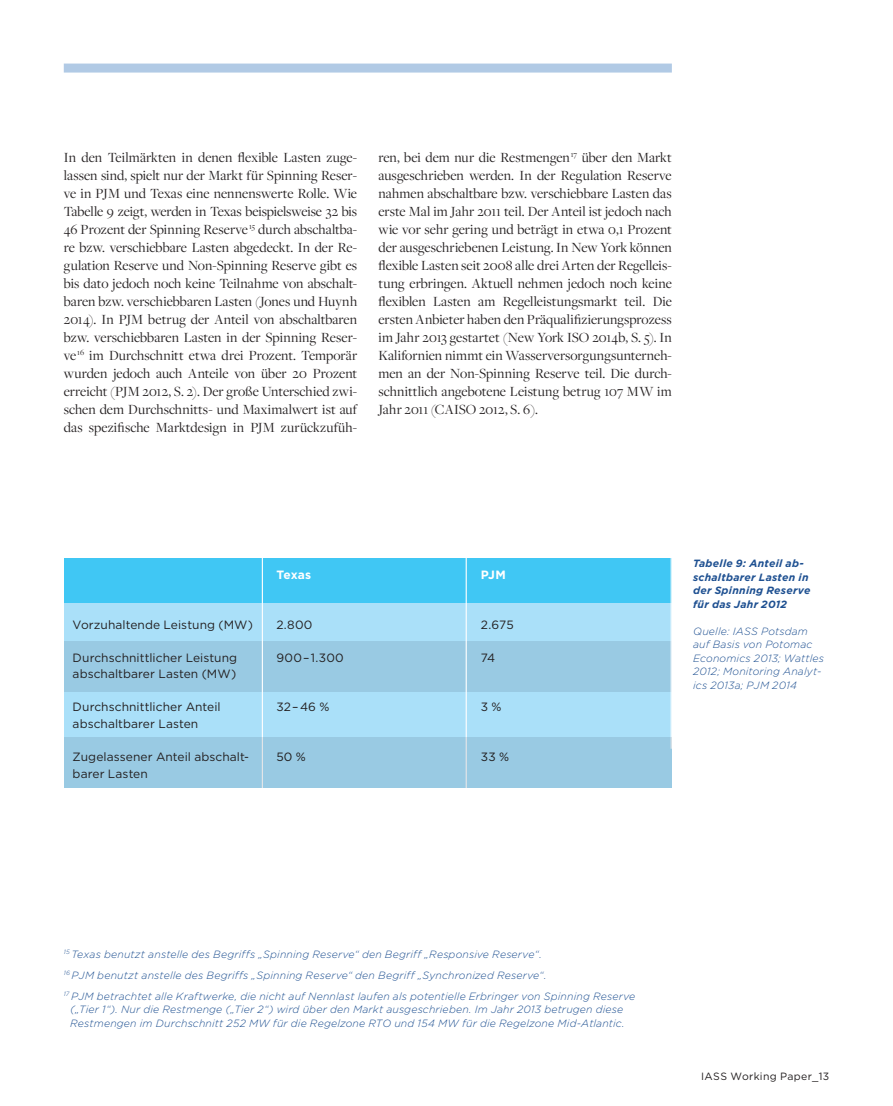
<style>
.page{position:relative;width:893px;height:1106px;background:#fff}
.page>*{position:absolute;margin:0;border:0;box-sizing:border-box;transform-origin:0 0}
.t1{font:14.55px/18px "Freight Disp Pro";letter-spacing:.01em;color:#231f20;text-align:justify}
.t2{font:12px/16.5px "Gotham";letter-spacing:.005em;color:#231f20}
.t3{font:700 12px "Gotham";color:#fff}
.t4{font:italic 300 10.5px/13.5px "Gotham";letter-spacing:.015em;color:#1e5091}
.t5{font:italic 700 10.5px/13.5px "Gotham";letter-spacing:.025em;color:#1e5091}
.t6{font:10.5px "Gotham";letter-spacing:.03em;color:#231f20}
</style>
<div class="page">
<div style="left:64px;top:64px;width:608px;height:9px;background:#b1cae5"></div>
<div style="left:64px;top:559px;width:607px;height:228px;background:#aae0f9"></div>
<div style="left:64px;top:641px;width:607px;height:50px;background:#99cae3"></div>
<div style="left:64px;top:559px;width:607px;height:44px;background:#40c7f4"></div>
<hr style="left:262px;top:555px;width:1px;height:254px;background:#fff">
<hr style="left:466px;top:552px;width:1px;height:255px;background:#fff">
<div style="left:64px;top:737px;width:607px;height:50px;background:#99cae3"></div>
<p class="t1" style="left:64px;top:148px;width:295px">In den Teilmärkten in denen flexible Lasten zuge&shy;lassen sind, spielt nur der Markt für Spinning Reser&shy;ve in PJM und Texas eine nennenswerte Rolle. Wie Tabelle 9 zeigt, werden in Texas beispielsweise 32 bis 46 Prozent der Spinning Reserve <sup>15</sup> durch abschaltba&shy;re bzw. verschiebbare Lasten abgedeckt. In der Re&shy;gulation Reserve und Non-Spinning Reserve gibt es bis dato jedoch noch keine Teilnahme von abschalt&shy;baren bzw. verschiebbaren Lasten (Jones und Huynh 2014). In PJM betrug der Anteil von abschaltbaren bzw. verschiebbaren Lasten in der Spinning Reser&shy;ve <sup>16</sup> im Durchschnitt etwa drei Prozent. Temporär wurden jedoch auch Anteile von über 20 Prozent erreicht (PJM 2012, S. 2). Der große Unterschied zwi&shy;schen dem Durchschnitts- und Maximalwert ist auf das spezifische Marktdesign in PJM zurückzufüh-</p>
<p class="t1" style="left:378px;top:148px;width:295px">ren, bei dem nur die Restmengen <sup>17</sup> über den Markt ausgeschrieben werden. In der Regulation Reserve nahmen abschaltbare bzw. verschiebbare Lasten das erste Mal im Jahr 2011 teil. Der Anteil ist jedoch nach wie vor sehr gering und beträgt in etwa 0,1 Prozent der ausgeschriebenen Leistung. In New York können flexible Lasten seit 2008 alle drei Arten der Regelleis&shy;tung erbringen. Aktuell nehmen jedoch noch keine flexiblen Lasten am Regelleistungsmarkt teil. Die ersten Anbieter haben den Präqualifizierungsprozess im Jahr 2013 gestartet (New York ISO 2014b, S. 5). In Kalifornien nimmt ein Wasserversorgungsunterneh&shy;men an der Non-Spinning Reserve teil. Die durch&shy;schnittlich angebotene Leistung betrug 107 MW im Jahr 2011 (CAISO 2012, S. 6).</p>
<p class="t2" style="left:73px;top:616px;width:182px">Vorzuhaltende Leistung (MW)</p>
<p class="t2" style="left:73px;top:649px;width:166px">Durchschnittlicher Leistung abschaltbarer Lasten (MW)</p>
<p class="t2" style="left:73px;top:698px;width:150px">Durchschnittlicher Anteil abschaltbarer Lasten</p>
<p class="t2" style="left:73px;top:748px;width:178px">Zugelassener Anteil abschalt&shy;barer Lasten</p>
<p class="t3" style="left:276px;top:567px;width:36px">Texas</p>
<p class="t2" style="left:276px;top:616px;width:38px">2.800</p>
<p class="t2" style="left:276px;top:649px;width:69px">900 – 1.300</p>
<p class="t2" style="left:276px;top:698px;width:55px">32 – 46 %</p>
<p class="t2" style="left:276px;top:748px;width:31px">50 %</p>
<p class="t3" style="left:481px;top:567px;width:26px">PJM</p>
<p class="t2" style="left:481px;top:616px;width:34px">2.675</p>
<p class="t2" style="left:481px;top:649px;width:16px">74</p>
<p class="t2" style="left:481px;top:698px;width:22px">3 %</p>
<p class="t2" style="left:481px;top:748px;width:30px">33 %</p>
<p class="t5" style="left:693px;top:556px;width:119px">Tabelle 9: Anteil ab&shy;schaltbarer Lasten in der Spinning Reserve für das Jahr 2012</p>
<p class="t4" style="left:693px;top:624px;width:132px">Quelle: IASS Potsdam auf Basis von Potomac<br>Economics 2013; Wattles<br>2012; Monitoring Analyt&shy;ics 2013a; PJM 2014</p>
<p class="t4" style="left:64px;top:943px;width:573px;line-height:21px"><sup>15</sup> Texas benutzt anstelle des Begriffs „Spinning Reserve“ den Begriff „Responsive Reserve“.<br><sup>16</sup> PJM benutzt anstelle des Begriffs „Spinning Reserve“ den Begriff „Synchronized Reserve“.<br><sup>17</sup> PJM betrachtet alle Kraftwerke, die nicht auf Nennlast laufen als potentielle Erbringer von Spinning Reserve</p>
<p class="t4" style="left:70px;top:1002px;width:556px">(„Tier 1“). Nur die Restmenge („Tier 2“) wird über den Markt ausgeschrieben. Im Jahr 2013 betrugen diese<br>Restmengen im Durchschnitt 252 MW für die Regelzone RTO und 154 MW für die Regelzone Mid-Atlantic.</p>
<p class="t6" style="left:701px;top:1070px;width:129px">IASS Working Paper_13</p>
</div>
